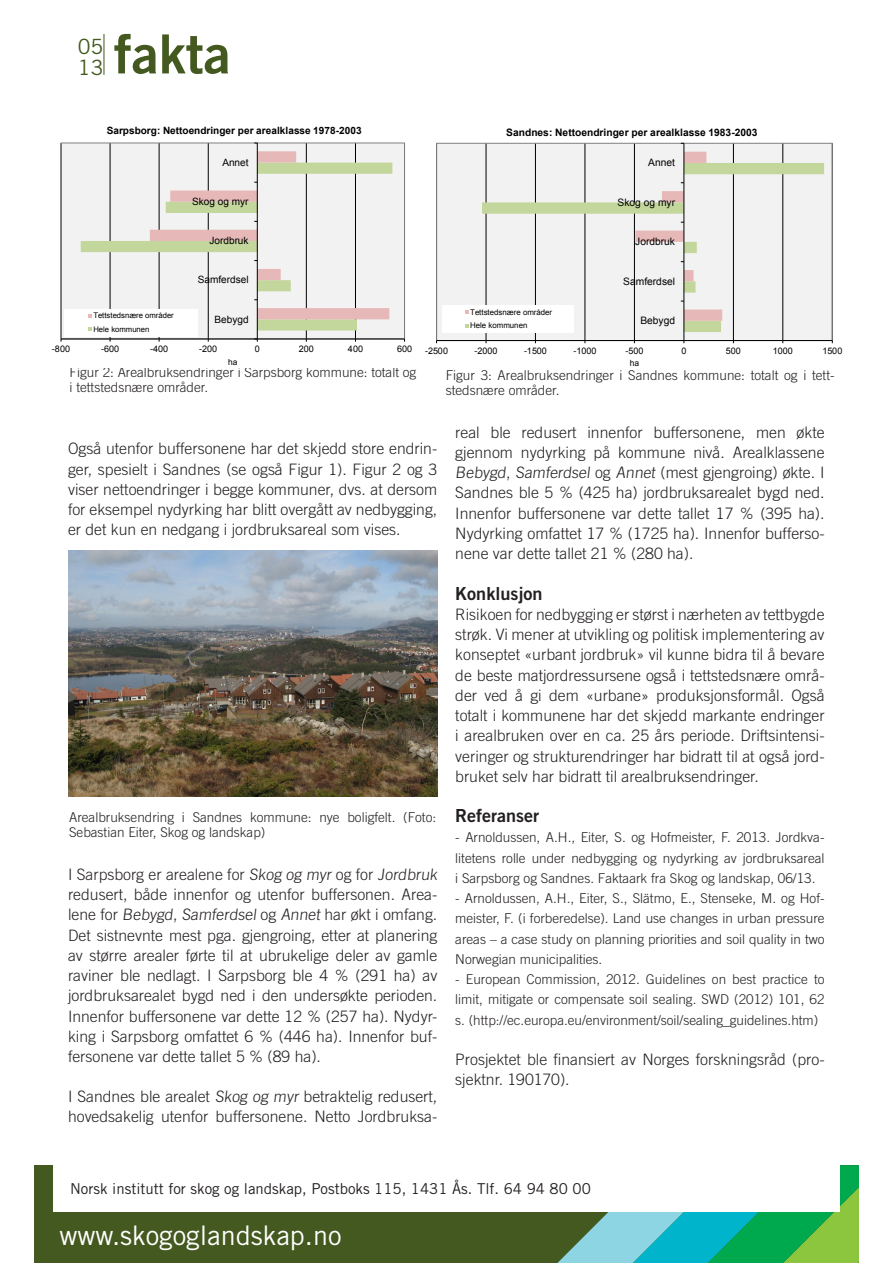
<style>
.page{position:relative;width:893px;height:1263px;background:#fff}
.page>*{position:absolute;margin:0;border:0;box-sizing:border-box;transform-origin:0 0}
.t1{font:54px "Trade Gothic LT Std Bd 2";color:#44591f}
.t2{font:27px "Trade Gothic LT Std";color:#fff}
.t3{font:21px "Trade Gothic LT Std";color:#44591f}
.Brød{font:18px "Trade Gothic LT Std Bd 2";color:#231f20}
.Brød-2{font:300 15.75px/20.2px "Trade Gothic LT Std";color:#231f20;text-align:justify}
.t4{font:15px "Trade Gothic LT Std";color:#231f20}
.Brød-3{font:300 13.5px/20.2px "Trade Gothic LT Std";color:#231f20;text-align:justify}
.t5{font:700 10.2px "Arial";letter-spacing:.005em;color:#000}
.t6{font:10.2px "Arial";color:#000}
.t7{font:700 10.05px "Arial";letter-spacing:.005em;color:#000}
.t8{font:10.05px "Arial";color:#000}
.t9{font:9px "Arial";color:#000}
.t10{font:8.55px "Arial";color:#000}
.t11{font:8.4px "Arial";color:#000}
.t12{font:7.95px/13.8px "Arial";color:#000}
.t13{font:7.8px/13.8px "Arial";color:#000}
</style>
<div class="page">
<div style="left:34px;top:1165px;width:825px;height:98px;background:#44591f"></div>
<svg style="left:557px;top:1165px;width:302px;height:98px;background:#42b589"></svg>
<div style="left:53px;top:1119px;width:787px;height:92px;background:#fff"></div>
<hr style="left:104px;top:34px;width:1px;height:41px;background:#44591f">
<img style="left:68px;top:551px;width:369px;height:246px">
<div style="left:61px;top:143px;width:343px;height:196px;background:#f2f2f2"></div>
<hr style="left:110px;top:143px;width:1px;height:196px;background:#000">
<hr style="left:159px;top:143px;width:1px;height:196px;background:#000">
<hr style="left:208px;top:143px;width:1px;height:196px;background:#000">
<hr style="left:306px;top:143px;width:1px;height:196px;background:#000">
<hr style="left:355px;top:143px;width:1px;height:196px;background:#000">
<div style="left:61px;top:143px;width:344px;height:196px;border:1px solid #808080"></div>
<svg style="left:81px;top:163px;width:311px;height:167px"></svg>
<hr style="left:61px;top:339px;width:343px;height:1px;background:#000">
<hr style="left:257px;top:143px;width:1px;height:196px;background:#000">
<svg style="left:150px;top:151px;width:239px;height:168px"></svg>
<div style="left:64px;top:309px;width:133px;height:27px;background:#fff"></div>
<svg style="left:88px;top:314px;width:4px;height:4px"></svg>
<svg style="left:88px;top:327px;width:4px;height:4px"></svg>
<div style="left:437px;top:143px;width:395px;height:198px;background:#f2f2f2"></div>
<hr style="left:486px;top:143px;width:1px;height:198px;background:#000">
<hr style="left:535px;top:143px;width:1px;height:198px;background:#000">
<hr style="left:585px;top:143px;width:1px;height:198px;background:#000">
<hr style="left:634px;top:143px;width:1px;height:198px;background:#000">
<hr style="left:733px;top:143px;width:1px;height:198px;background:#000">
<hr style="left:782px;top:143px;width:1px;height:198px;background:#000">
<div style="left:436px;top:143px;width:397px;height:198px;border:1px solid #808080"></div>
<svg style="left:482px;top:163px;width:342px;height:169px"></svg>
<hr style="left:437px;top:340px;width:395px;height:1px;background:#000">
<hr style="left:684px;top:143px;width:1px;height:198px;background:#000">
<svg style="left:635px;top:152px;width:87px;height:169px"></svg>
<div style="left:442px;top:305px;width:132px;height:28px;background:#fff"></div>
<svg style="left:465px;top:310px;width:3px;height:4px"></svg>
<svg style="left:465px;top:324px;width:3px;height:4px"></svg>
<p class="t3" style="left:78px;top:55px;width:27px">13</p>
<p class="t1" style="left:114px;top:21px;width:118px">fakta</p>
<p class="t7" style="left:107px;top:123px;width:256px">Sarpsborg: Nettoendringer per arealklasse 1978-2003</p>
<p class="t5" style="left:506px;top:125px;width:253px">Sandnes: Nettoendringer per arealklasse 1983-2003</p>
<p class="t8" style="left:222px;top:156px;width:28px">Annet</p>
<p class="t6" style="left:648px;top:156px;width:28px">Annet</p>
<p class="t8" style="left:192px;top:195px;width:58px">Skog og myr</p>
<p class="t6" style="left:618px;top:195px;width:59px">Skog og myr</p>
<p class="t8" style="left:210px;top:234px;width:41px">Jordbruk</p>
<p class="t6" style="left:635px;top:235px;width:41px">Jordbruk</p>
<p class="t8" style="left:198px;top:273px;width:52px">Samferdsel</p>
<p class="t6" style="left:623px;top:274px;width:53px">Samferdsel</p>
<p class="t13" style="left:93px;top:308px;width:82px">Tettstedsnære områder<br>Hele kommunen</p>
<p class="t8" style="left:215px;top:312px;width:36px">Bebygd</p>
<p class="t12" style="left:470px;top:305px;width:84px">Tettstedsnære områder<br>Hele kommunen</p>
<p class="t6" style="left:640px;top:314px;width:36px">Bebygd</p>
<p class="t9" style="left:52px;top:343px;width:20px">-800</p>
<p class="t9" style="left:101px;top:343px;width:20px">-600</p>
<p class="t9" style="left:150px;top:343px;width:20px">-400</p>
<p class="t9" style="left:199px;top:343px;width:20px">-200</p>
<p class="t9" style="left:255px;top:343px;width:7px">0</p>
<p class="t9" style="left:299px;top:343px;width:17px">200</p>
<p class="t9" style="left:348px;top:343px;width:17px">400</p>
<p class="t9" style="left:397px;top:343px;width:17px">600</p>
<p class="t9" style="left:425px;top:345px;width:24px">-2500</p>
<p class="t9" style="left:474px;top:345px;width:24px">-2000</p>
<p class="t9" style="left:524px;top:345px;width:24px">-1500</p>
<p class="t9" style="left:573px;top:345px;width:24px">-1000</p>
<p class="t9" style="left:625px;top:345px;width:19px">-500</p>
<p class="t9" style="left:681px;top:345px;width:7px">0</p>
<p class="t9" style="left:726px;top:345px;width:16px">500</p>
<p class="t9" style="left:773px;top:345px;width:21px">1000</p>
<p class="t9" style="left:822px;top:345px;width:21px">1500</p>
<p class="t11" style="left:228px;top:356px;width:11px">ha</p>
<p class="t10" style="left:630px;top:358px;width:11px">ha</p>
<p class="Brød-3" style="left:70px;top:365px;width:348px;line-height:15px">Figur 2: Arealbruksendringer i Sarpsborg kommune: totalt og i tettstedsnære områder.</p>
<p class="Brød-3" style="left:446px;top:367px;width:390px;line-height:15px">Figur 3: Arealbruksendringer i Sandnes kommune: totalt og i tett&shy;stedsnære områder.</p>
<p class="Brød-2" style="left:68px;top:438px;width:371px">Også utenfor buffersonene har det skjedd store endrin&shy;ger, spesielt i Sandnes (se også Figur 1). Figur 2 og 3 viser nettoendringer i begge kommuner, dvs. at dersom for eksempel nydyrking har blitt overgått av nedbygging, er det kun en nedgang i jordbruksareal som vises.</p>
<p class="Brød-3" style="left:69px;top:809px;width:369px;line-height:15px">Arealbruksendring i Sandnes kommune: nye boligfelt. (Foto:<br>Sebastian Eiter, Skog og landskap)</p>
<p class="Brød-2" style="left:68px;top:864px;width:373px;text-align:left">I Sarpsborg er arealene for Skog og myr og for Jordbruk redusert, både innenfor og utenfor buffersonen. Area&shy;lene for Bebygd, Samferdsel og Annet har økt i omfang.<br>Det sistnevnte mest pga. gjengroing, etter at planering av større arealer førte til at ubrukelige deler av gamle raviner ble nedlagt. I Sarpsborg ble 4 % (291 ha) av jordbruksarealet bygd ned i den undersøkte perioden.<br>Innenfor buffersonene var dette 12 % (257 ha). Nydyr&shy;king i Sarpsborg omfattet 6 % (446 ha). Innenfor buf&shy;fersonene var dette tallet 5 % (89 ha).</p>
<p class="Brød-2" style="left:68px;top:1086px;width:371px">I Sandnes ble arealet Skog og myr betraktelig redusert, hovedsakelig utenfor buffersonene. Netto Jordbruksa-</p>
<p class="Brød-2" style="left:455px;top:422px;width:371px">real ble redusert innenfor buffersonene, men økte gjennom nydyrking på kommune nivå. Arealklassene Bebygd, Samferdsel og Annet (mest gjengroing) økte. I Sandnes ble 5 % (425 ha) jordbruksarealet bygd ned.<br>Innenfor buffersonene var dette tallet 17 % (395 ha).<br>Nydyrking omfattet 17 % (1725 ha). Innenfor bufferso&shy;nene var dette tallet 21 % (280 ha).</p>
<p class="Brød" style="left:455px;top:582px;width:89px">Konklusjon</p>
<p class="Brød-2" style="left:455px;top:604px;width:371px">Risikoen for nedbygging er størst i nærheten av tettbygde strøk. Vi mener at utvikling og politisk implementering av konseptet «urbant jordbruk» vil kunne bidra til å bevare de beste matjordressursene også i tettstedsnære områ&shy;der ved å gi dem «urbane» produksjonsformål. Også totalt i kommunene har det skjedd markante endringer i arealbruken over en ca. 25 års periode. Driftsintensi&shy;veringer og strukturendringer har bidratt til at også jord&shy;bruket selv har bidratt til arealbruksendringer.</p>
<p class="Brød" style="left:455px;top:804px;width:85px">Referanser</p>
<p class="Brød-3" style="left:455px;top:827px;width:371px">- Arnoldussen, A.H., Eiter, S. og Hofmeister, F. 2013. Jordkva&shy;litetens rolle under nedbygging og nydyrking av jordbruksareal i Sarpsborg og Sandnes. Faktaark fra Skog og landskap, 06/13.</p>
<p class="Brød-3" style="left:455px;top:888px;width:371px">- Arnoldussen, A.H., Eiter, S., Slätmo, E., Stenseke, M. og Hof&shy;meister, F. (i forberedelse). Land use changes in urban pressure areas – a case study on planning priorities and soil quality in two Norwegian municipalities.</p>
<p class="Brød-3" style="left:455px;top:969px;width:371px">- European Commission, 2012. Guidelines on best practice to limit, mitigate or compensate soil sealing. SWD (2012) 101, 62 s. (http://ec.europa.eu/environment/soil/sealing_guidelines.htm)</p>
<p class="Brød-2" style="left:455px;top:1049px;width:371px">Prosjektet ble finansiert av Norges forskningsråd (pro&shy;sjektnr. 190170).</p>
<p class="t4" style="left:70px;top:1180px;width:522px">Norsk institutt for skog og landskap, Postboks 115, 1431 Ås. Tlf. 64 94 80 00</p>
<p class="t2" style="left:60px;top:1219px;width:284px">www.skogoglandskap.no</p>
</div>
